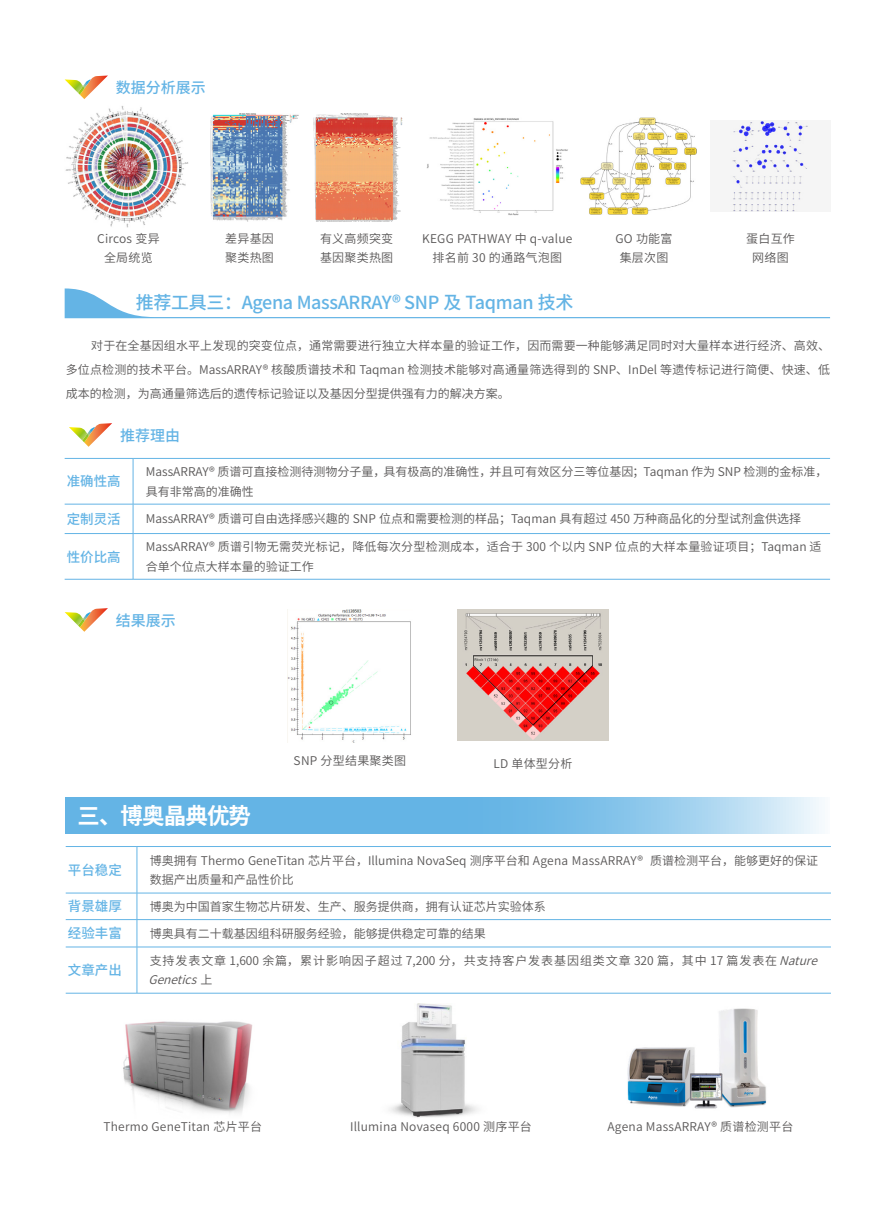
<style>
.page{position:relative;width:893px;height:1212px;background:#fff}
.page>*{position:absolute;margin:0;border:0;box-sizing:border-box;transform-origin:0 0}
.t1{font:700 22.5px "Source Han Sans CN";letter-spacing:-.04em;color:#fff}
.t2{font:500 18px "Source Han Sans CN";letter-spacing:-.02em;color:#64b4e5}
.t3{font:500 15px "Source Han Sans CN";color:#64b4e5}
.t4{font:500 13.5px "Source Han Sans CN";color:#64b4e5}
.t5{font:12px/24px "Source Han Sans CN";color:#595757}
.t6{font:12px/18.5px "Source Han Sans CN";letter-spacing:.02em;color:#595757;text-align:center}
.t7{font:12px/19.5px "Source Han Sans CN";letter-spacing:.075em;color:#595757}
.s1{font-style:italic}
</style>
<div class="page">
<svg style="left:69px;top:423px;width:43px;height:24px"></svg>
<svg style="left:65px;top:75px;width:43px;height:24px"></svg>
<svg style="left:65px;top:288px;width:765px;height:30px"></svg>
<img style="left:65px;top:106px;width:123px;height:122px">
<img style="left:211px;top:114px;width:88px;height:107px">
<img style="left:313px;top:113px;width:90px;height:109px">
<img style="left:427px;top:118px;width:141px;height:97px">
<img style="left:580px;top:118px;width:117px;height:97px">
<img style="left:730px;top:121px;width:80px;height:91px">
<svg style="left:65px;top:608px;width:43px;height:24px"></svg>
<img style="left:288px;top:609px;width:123px;height:133px">
<img style="left:458px;top:609px;width:150px;height:131px">
<svg style="left:66px;top:797px;width:756px;height:37px;background:#7cbfe8"></svg>
<img style="left:123px;top:1021px;width:130px;height:93px">
<img style="left:389px;top:1004px;width:89px;height:114px">
<img style="left:627px;top:1008px;width:140px;height:101px">
<hr style="left:65px;top:458px;width:68px;height:1px;background:#64b4e5">
<hr style="left:133px;top:458px;width:697px;height:1px;background:#64b4e5">
<hr style="left:133px;top:459px;width:1px;height:45px;background:#64b4e5">
<hr style="left:65px;top:504px;width:68px;height:1px;background:#64b4e5">
<hr style="left:133px;top:504px;width:697px;height:1px;background:#64b4e5">
<svg style="left:133px;top:504px;width:1px;height:29px"></svg>
<hr style="left:65px;top:533px;width:68px;height:1px;background:#64b4e5">
<hr style="left:133px;top:533px;width:697px;height:1px;background:#64b4e5">
<hr style="left:133px;top:534px;width:1px;height:45px;background:#64b4e5">
<hr style="left:65px;top:579px;width:68px;height:1px;background:#64b4e5">
<hr style="left:133px;top:579px;width:697px;height:1px;background:#64b4e5">
<hr style="left:66px;top:846px;width:71px;height:1px;background:#64b4e5">
<hr style="left:137px;top:846px;width:694px;height:1px;background:#64b4e5">
<hr style="left:137px;top:847px;width:1px;height:46px;background:#64b4e5">
<hr style="left:66px;top:893px;width:71px;height:1px;background:#64b4e5">
<hr style="left:137px;top:893px;width:694px;height:1px;background:#64b4e5">
<hr style="left:66px;top:919px;width:71px;height:1px;background:#64b4e5">
<hr style="left:137px;top:919px;width:694px;height:1px;background:#64b4e5">
<svg style="left:137px;top:893px;width:1px;height:54px"></svg>
<hr style="left:66px;top:947px;width:71px;height:1px;background:#64b4e5">
<hr style="left:137px;top:947px;width:694px;height:1px;background:#64b4e5">
<hr style="left:137px;top:947px;width:1px;height:46px;background:#64b4e5">
<hr style="left:66px;top:993px;width:71px;height:1px;background:#64b4e5">
<hr style="left:137px;top:993px;width:694px;height:1px;background:#64b4e5">
<p class="t3" style="left:116px;top:79px;width:91px">数据分析展示</p>
<p class="t6" style="left:97px;top:230px;width:64px">Circos 变异全局统览</p>
<p class="t6" style="left:225px;top:230px;width:50px;text-align:left">差异基因聚类热图</p>
<p class="t6" style="left:422px;top:230px;width:152px">KEGG PATHWAY 中 q-value排名前 30 的通路气泡图</p>
<p class="t6" style="left:615px;top:230px;width:59px;line-height:19.2px">GO 功能富集层次图</p>
<p class="t6" style="left:320px;top:230px;width:75px;text-align:left">有义高频突变基因聚类热图</p>
<p class="t5" style="left:746px;top:230px;width:50px;line-height:18.5px;text-align:center">蛋白互作网络图</p>
<h2 class="t2" style="left:136px;top:292px;width:439px">推荐工具三：Agena MassARRAY® SNP 及 Taqman 技术</h2>
<p class="t5" style="left:66px;top:334px;width:766px;text-align:justify;text-indent:26px">对于在全基因组水平上发现的突变位点，通常需要进行独立大样本量的验证工作，因而需要一种能够满足同时对大量样本进行经济、高效、多位点检测的技术平台。MassARRAY® 核酸质谱技术和 Taqman 检测技术能够对高通量筛选得到的 SNP、InDel 等遗传标记进行简便、快速、低成本的检测，为高通量筛选后的遗传标记验证以及基因分型提供强有力的解决方案。</p>
<p class="t3" style="left:120px;top:427px;width:61px">推荐理由</p>
<p class="t4" style="left:67px;top:474px;width:56px">准确性高</p>
<p class="t5" style="left:146px;top:462px;width:683px;line-height:19.5px">MassARRAY® 质谱可直接检测待测物分子量，具有极高的准确性，并且可有效区分三等位基因；Taqman 作为 SNP 检测的金标准，具有非常高的准确性</p>
<p class="t4" style="left:67px;top:511px;width:56px">定制灵活</p>
<p class="t5" style="left:146px;top:507px;width:657px">MassARRAY® 质谱可自由选择感兴趣的 SNP 位点和需要检测的样品；Taqman 具有超过 450 万种商品化的分型试剂盒供选择</p>
<p class="t4" style="left:67px;top:549px;width:56px">性价比高</p>
<p class="t6" style="left:146px;top:537px;width:677px;line-height:19.5px;text-align:left">MassARRAY® 质谱引物无需荧光标记，降低每次分型检测成本，适合于 300 个以内 SNP 位点的大样本量验证项目；Taqman 适合单个位点大样本量的验证工作</p>
<p class="t3" style="left:116px;top:612px;width:61px">结果展示</p>
<h1 class="t1" style="left:77px;top:803px;width:175px">三、博奥晶典优势</h1>
<p class="t6" style="left:294px;top:752px;width:114px">SNP 分型结果聚类图</p>
<p class="t5" style="left:493px;top:751px;width:81px">LD 单体型分析</p>
<p class="t4" style="left:68px;top:862px;width:56px">平台稳定</p>
<p class="t5" style="left:150px;top:851px;width:670px;line-height:19.5px">博奥拥有 Thermo GeneTitan 芯片平台，Illumina NovaSeq 测序平台和 Agena MassARRAY® 质谱检测平台，能够更好的保证数据产出质量和产品性价比</p>
<p class="t4" style="left:68px;top:899px;width:56px">背景雄厚</p>
<p class="t5" style="left:150px;top:895px;width:398px">博奥为中国首家生物芯片研发、生产、服务提供商，拥有认证芯片实验体系</p>
<p class="t4" style="left:68px;top:926px;width:56px">经验丰富</p>
<p class="t5" style="left:150px;top:922px;width:338px">博奥具有二十载基因组科研服务经验，能够提供稳定可靠的结果</p>
<p class="t4" style="left:68px;top:963px;width:56px">文章产出</p>
<p class="t7" style="left:148px;top:951px;width:679px">支持发表文章 1,600 余篇，累计影响因子超过 7,200 分，共支持客户发表基因组类文章 320 篇，其中 17 篇发表在<span class="s1">Nature<br>Genetics</span> 上</p>
<p class="t6" style="left:103px;top:1118px;width:160px">Thermo GeneTitan 芯片平台</p>
<p class="t6" style="left:350px;top:1118px;width:183px">Illumina Novaseq 6000 测序平台</p>
<p class="t6" style="left:607px;top:1118px;width:187px">Agena MassARRAY® 质谱检测平台</p>
</div>
